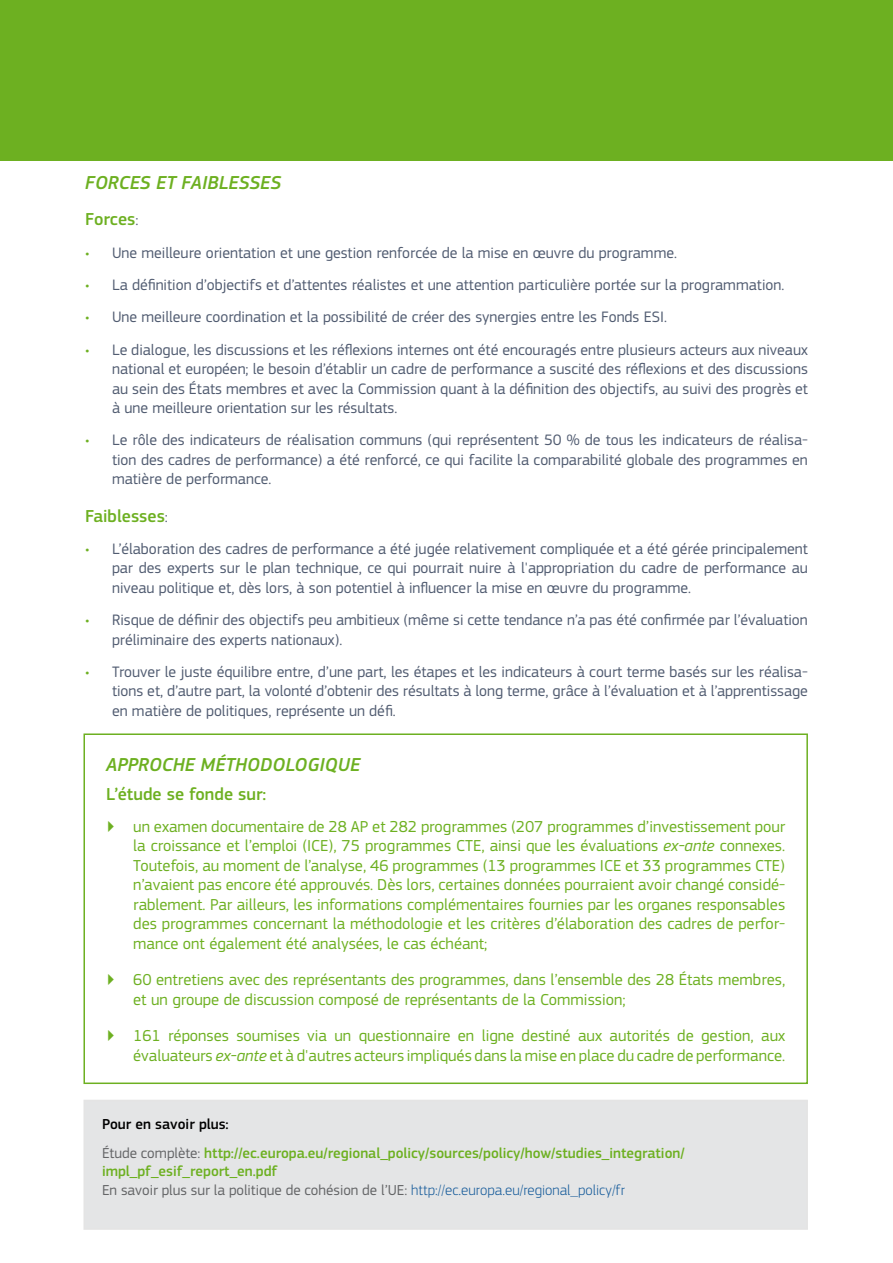
<style>
.page{position:relative;width:893px;height:1263px;background:#fff}
.page>*{position:absolute;margin:0;border:0;box-sizing:border-box;transform-origin:0 0}
.t1{font:italic 500 19.5px "EC Square Sans Pro";color:#6db021}
.t2{font:500 18px "EC Square Sans Pro";color:#6db021}
.t3{font:16.5px/19.5px "EC Square Sans Pro";color:#6db021;text-align:justify}
.t4{font:15.75px/19.5px "EC Square Sans Pro";color:#515c71;text-align:justify}
.t5{font:15px/19.5px "EC Square Sans Pro";color:#646567}
.t6{font:500 15px/28px "EC Square Sans Pro";color:#6db021}
.s1{font-weight:400;font-size:15.75px;color:#515c71}
.s2{color:#6db021}
.s3{font-size:15.75px}
.s4{font-style:italic}
.s5{color:#000}
.s6{font-weight:400;color:#646567}
.s7{font-weight:500;color:#6db021}
.s8{font-weight:300;color:#165b9a}
</style>
<div class="page">
<div style="left:0;top:0;width:893px;height:160px;background:#6db021"></div>
<div style="left:84px;top:1100px;width:723px;height:129px;background:#e4e5e6"></div>
<div style="left:83px;top:1100px;width:725px;height:130px;border:2px solid #e4e4e4"></div>
<div style="left:83px;top:733px;width:725px;height:351px;border:2px solid #6db021"></div>
<p class="t1" style="left:85px;top:171px;width:198px">FORCES ET FAIBLESSES</p>
<p class="t2" style="left:85px;top:209px;width:55px">Forces<span class="s1">:</span></p>
<p class="t4" style="left:85px;top:243px;width:594px"><span class="s2">•</span> Une meilleure orientation et une gestion renforcée de la mise en œuvre du programme.</p>
<p class="t4" style="left:85px;top:275px;width:701px"><span class="s2">•</span> La définition d’objectifs et d’attentes réalistes et une attention particulière portée sur la programmation.</p>
<p class="t4" style="left:85px;top:307px;width:583px"><span class="s2">•</span> Une meilleure coordination et la possibilité de créer des synergies entre les Fonds ESI.</p>
<p class="t4" style="left:112px;top:340px;width:697px;text-indent:-27px"><span class="s2">•</span> Le dialogue, les discussions et les réflexions internes ont été encouragés entre plusieurs acteurs aux niveaux national et européen; le besoin d’établir un cadre de performance a suscité des réflexions et des discussions au sein des États membres et avec la Commission quant à la définition des objectifs, au suivi des progrès et à une meilleure orientation sur les résultats.</p>
<p class="t4" style="left:112px;top:430px;width:697px;text-indent:-27px"><span class="s2">•</span> Le rôle des indicateurs de réalisation communs (qui représentent 50 % de tous les indicateurs de réalisa&shy;tion des cadres de performance) a été renforcé, ce qui facilite la comparabilité globale des programmes en matière de performance.</p>
<p class="t2" style="left:85px;top:505px;width:85px">Faiblesses<span class="s1">:</span></p>
<p class="t4" style="left:112px;top:539px;width:697px;text-indent:-27px"><span class="s2">•</span> L’élaboration des cadres de performance a été jugée relativement compliquée et a été gérée principalement par des experts sur le plan technique, ce qui pourrait nuire à l'appropriation du cadre de performance au niveau politique et, dès lors, à son potentiel à influencer la mise en œuvre du programme.</p>
<p class="t4" style="left:112px;top:610px;width:697px;text-indent:-27px"><span class="s2">•</span> Risque de définir des objectifs peu ambitieux (même si cette tendance n’a pas été confirmée par l’évaluation préliminaire des experts nationaux).</p>
<p class="t4" style="left:112px;top:662px;width:697px;text-indent:-27px"><span class="s2">•</span> Trouver le juste équilibre entre, d’une part, les étapes et les indicateurs à court terme basés sur les réalisa&shy;tions et, d’autre part, la volonté d’obtenir des résultats à long terme, grâce à l’évaluation et à l’apprentissage en matière de politiques, représente un défi.</p>
<p class="t1" style="left:106px;top:753px;width:256px">APPROCHE MÉTHODOLOGIQUE</p>
<p class="t2" style="left:106px;top:783px;width:162px">L’étude se fonde sur:</p>
<p class="t3" style="left:133px;top:817px;width:653px;text-indent:-27px"><span class="s3">▶</span> un examen documentaire de 28 AP et 282 programmes (207 programmes d’investissement pour la croissance et l’emploi (ICE), 75 programmes CTE, ainsi que les évaluations <span class="s4">ex-ante</span> connexes.<br>Toutefois, au moment de l’analyse, 46 programmes (13 programmes ICE et 33 programmes CTE) n’avaient pas encore été approuvés. Dès lors, certaines données pourraient avoir changé considé&shy;rablement. Par ailleurs, les informations complémentaires fournies par les organes responsables des programmes concernant la méthodologie et les critères d’élaboration des cadres de perfor&shy;mance ont également été analysées, le cas échéant;</p>
<p class="t3" style="left:133px;top:970px;width:653px;text-indent:-27px"><span class="s3">▶</span> 60 entretiens avec des représentants des programmes, dans l’ensemble des 28 États membres, et un groupe de discussion composé de représentants de la Commission;</p>
<p class="t3" style="left:106px;top:1026px;width:680px;text-align:right"><span class="s3">▶</span> 161 réponses soumises via un questionnaire en ligne destiné aux autorités de gestion, aux évaluateurs <span class="s4">ex-ante</span> et à d'autres acteurs impliqués dans la mise en place du cadre de performance.</p>
<p class="t6" style="left:102px;top:1111px;width:584px"><span class="s5">Pour en savoir plus:<br></span><span class="s6">Étude complète:</span> http://ec.europa.eu/regional_policy/sources/policy/how/studies_integration/</p>
<p class="t5" style="left:102px;top:1161px;width:524px"><span class="s7">impl_pf_esif_report_en.pdf<br></span>En savoir plus sur la politique de cohésion de l’UE: <span class="s8">http://ec.europa.eu/regional_policy/fr</span></p>
</div>
